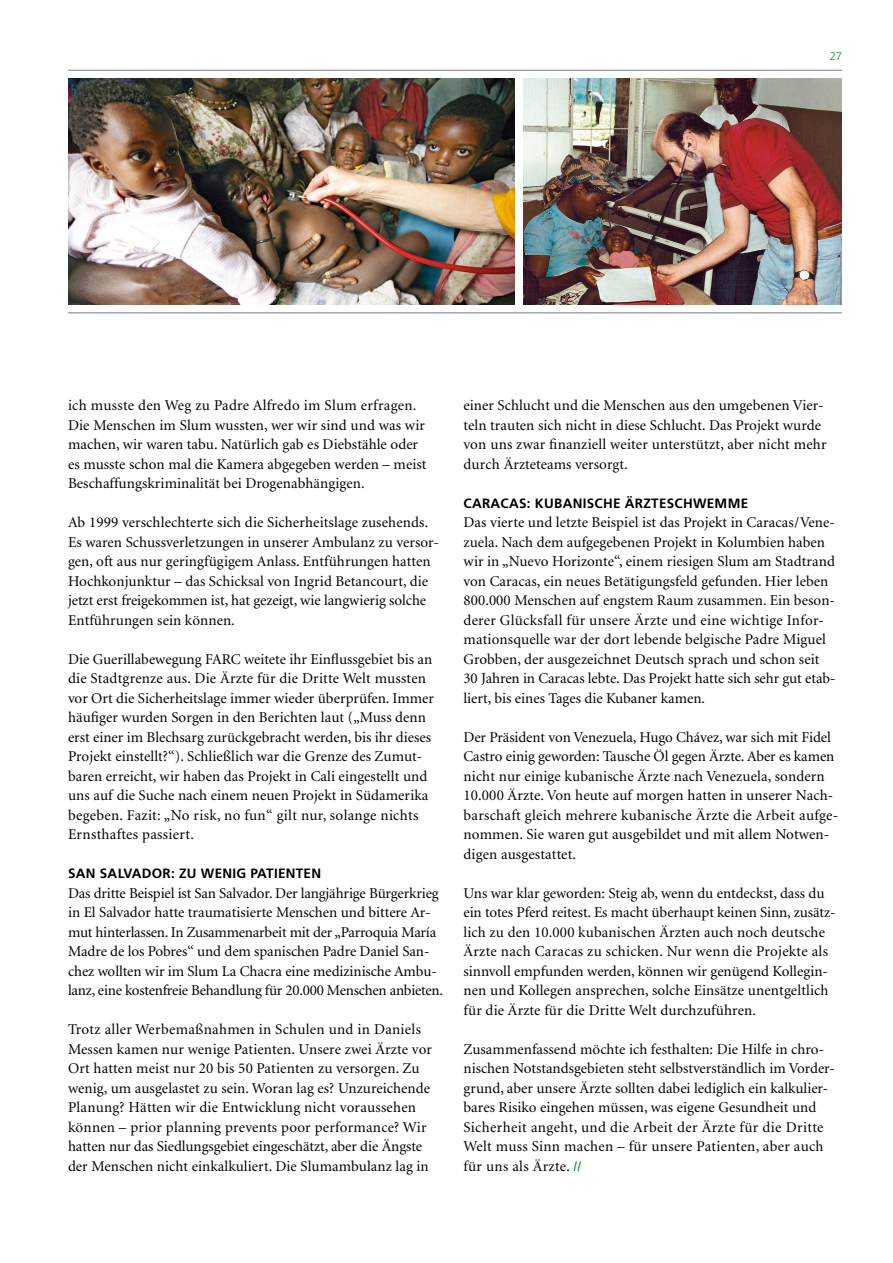
<style>
.page{position:relative;width:893px;height:1263px;background:#fff}
.page>*{position:absolute;margin:0;border:0;box-sizing:border-box;transform-origin:0 0}
.t1{font:15px/19.5px "Minion";letter-spacing:.005em;color:#000}
.t2{font:700 13.5px "Frutiger LT";letter-spacing:.02em;color:#000}
.t3{font:300 11.25px "Frutiger LT";color:#009b30}
.s1{font-family:"Frutiger LT";font-weight:700;font-stretch:condensed;font-size:13.5px;color:#009b30}
</style>
<div class="page">
<img style="left:523px;top:79px;width:319px;height:225px">
<img style="left:68px;top:79px;width:446px;height:225px">
<hr style="left:68px;top:70px;width:774px;height:1px;background:#7b7c7e">
<hr style="left:68px;top:313px;width:774px;height:1px;background:#7b7c7e">
<p class="t3" style="left:830px;top:50px;width:14px">27</p>
<p class="t1" style="left:68px;top:396px;width:360px">ich musste den Weg zu Padre Alfredo im Slum erfragen.<br>Die Menschen im Slum wussten, wer wir sind und was wir machen, wir waren tabu. Natürlich gab es Diebstähle oder es musste schon mal die Kamera abgegeben werden – meist Beschaffungskriminalität bei Drogenabhängigen.</p>
<p class="t1" style="left:68px;top:513px;width:372px">Ab 1999 verschlechterte sich die Sicherheitslage zusehends.<br>Es waren Schussverletzungen in unserer Ambulanz zu versor&shy;gen, oft aus nur geringfügigem Anlass. Entführungen hatten Hochkonjunktur – das Schicksal von Ingrid Betancourt, die jetzt erst freigekommen ist, hat gezeigt, wie langwierig solche Entführungen sein können.</p>
<p class="t1" style="left:68px;top:650px;width:367px">Die Guerillabewegung FARC weitete ihr Einflussgebiet bis an die Stadtgrenze aus. Die Ärzte für die Dritte Welt mussten vor Ort die Sicherheitslage immer wieder überprüfen. Immer häufiger wurden Sorgen in den Berichten laut („Muss denn erst einer im Blechsarg zurückgebracht werden, bis ihr dieses Projekt einstellt?“). Schließlich war die Grenze des Zumut&shy;baren erreicht, wir haben das Projekt in Cali eingestellt und uns auf die Suche nach einem neuen Projekt in Südamerika begeben. Fazit: „No risk, no fun“ gilt nur, solange nichts Ernsthaftes passiert.</p>
<p class="t2" style="left:68px;top:866px;width:255px">SAN SALVADOR: ZU WENIG PATIENTEN</p>
<p class="t1" style="left:68px;top:884px;width:377px">Das dritte Beispiel ist San Salvador. Der langjährige Bürgerkrieg in El Salvador hatte traumatisierte Menschen und bittere Ar&shy;mut hinterlassen. In Zusammenarbeit mit der „Parroquia María Madre de los Pobres“ und dem spanischen Padre Daniel San&shy;chez wollten wir im Slum La Chacra eine medizinische Ambu&shy;lanz, eine kostenfreie Behandlung für 20.000 Menschen anbieten.</p>
<p class="t1" style="left:68px;top:1020px;width:366px">Trotz aller Werbemaßnahmen in Schulen und in Daniels Messen kamen nur wenige Patienten. Unsere zwei Ärzte vor Ort hatten meist nur 20 bis 50 Patienten zu versorgen. Zu wenig, um ausgelastet zu sein. Woran lag es? Unzureichende Planung? Hätten wir die Entwicklung nicht voraussehen können – prior planning prevents poor performance? Wir hatten nur das Siedlungsgebiet eingeschätzt, aber die Ängste der Menschen nicht einkalkuliert. Die Slumambulanz lag in</p>
<p class="t1" style="left:463px;top:396px;width:365px">einer Schlucht und die Menschen aus den umgebenen Vier&shy;teln trauten sich nicht in diese Schlucht. Das Projekt wurde von uns zwar finanziell weiter unterstützt, aber nicht mehr durch Ärzteteams versorgt.</p>
<p class="t2" style="left:463px;top:495px;width:286px">CARACAS: KUBANISCHE ÄRZTESCHWEMME</p>
<p class="t1" style="left:463px;top:513px;width:374px">Das vierte und letzte Beispiel ist das Projekt in Caracas/Vene&shy;zuela. Nach dem aufgegebenen Projekt in Kolumbien haben wir in „Nuevo Horizonte“, einem riesigen Slum am Stadtrand von Caracas, ein neues Betätigungsfeld gefunden. Hier leben 800.000 Menschen auf engstem Raum zusammen. Ein beson&shy;derer Glücksfall für unsere Ärzte und eine wichtige Infor&shy;mationsquelle war der dort lebende belgische Padre Miguel Grobben, der ausgezeichnet Deutsch sprach und schon seit 30 Jahren in Caracas lebte. Das Projekt hatte sich sehr gut etab&shy;liert, bis eines Tages die Kubaner kamen.</p>
<p class="t1" style="left:463px;top:728px;width:376px">Der Präsident von Venezuela, Hugo Chávez, war sich mit Fidel Castro einig geworden: Tausche Öl gegen Ärzte. Aber es kamen nicht nur einige kubanische Ärzte nach Venezuela, sondern 10.000 Ärzte. Von heute auf morgen hatten in unserer Nach&shy;barschaft gleich mehrere kubanische Ärzte die Arbeit aufge&shy;nommen. Sie waren gut ausgebildet und mit allem Notwen&shy;digen ausgestattet.</p>
<p class="t1" style="left:463px;top:884px;width:374px">Uns war klar geworden: Steig ab, wenn du entdeckst, dass du ein totes Pferd reitest. Es macht überhaupt keinen Sinn, zusätz&shy;lich zu den 10.000 kubanischen Ärzten auch noch deutsche Ärzte nach Caracas zu schicken. Nur wenn die Projekte als sinnvoll empfunden werden, können wir genügend Kollegin&shy;nen und Kollegen ansprechen, solche Einsätze unentgeltlich für die Ärzte für die Dritte Welt durchzuführen.</p>
<p class="t1" style="left:463px;top:1040px;width:373px">Zusammenfassend möchte ich festhalten: Die Hilfe in chro&shy;nischen Notstandsgebieten steht selbstverständlich im Vorder&shy;grund, aber unsere Ärzte sollten dabei lediglich ein kalkulier&shy;bares Risiko eingehen müssen, was eigene Gesundheit und Sicherheit angeht, und die Arbeit der Ärzte für die Dritte Welt muss Sinn machen – für unsere Patienten, aber auch für uns als Ärzte. <span class="s1">//</span></p>
</div>
